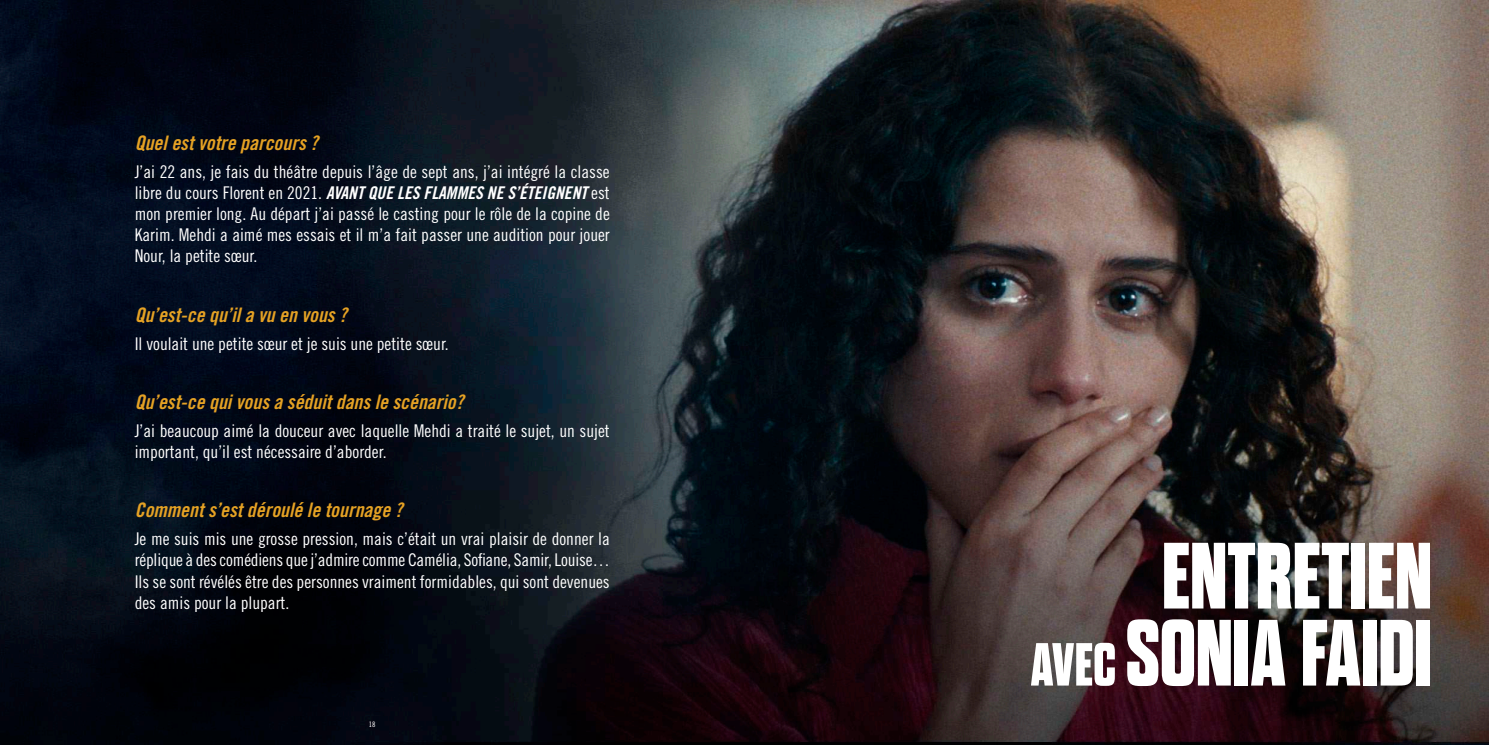
<style>
.page{position:relative;width:1489px;height:745px;background:#fff}
.page>*{position:absolute;margin:0;border:0;box-sizing:border-box;transform-origin:0 0}
.t1{font:700 expanded 93.75px/77px "Dharma Gothic E";color:#fff;text-align:right}
.t2{font:20px "Trade Gothic Bold Cond Twenty Obl";color:#e5a224}
.t3{font:17.5px/21px "Trade Gothic Cond Eighteen";color:#fff;text-align:justify}
.t4{font:17.5px "Trade Gothic Bold Cond Twenty Obl";color:#fff}
.t5{font:7.5px "Trade Gothic Cond Eighteen";color:#fff}
.s1{font-family:"Trade Gothic Cond Eighteen"}
.s2{font-size:60.62px}
</style>
<div class="page">
<img style="left:0;top:0;width:1488px;height:744px">
<p class="t2" style="left:135px;top:131px;width:185px">Quel est votre parcours ?</p>
<p class="t3" style="left:135px;top:161px;width:476px">J’ai 22 ans, je fais du théâtre depuis l’âge de sept ans, j’ai intégré la classe</p>
<p class="t4" style="left:135px;top:182px;width:476px"><span class="s1">libre du cours Florent en 2021.</span> AVANT QUE LES FLAMMES NE S’ÉTEIGNENT <span class="s1">est</span></p>
<p class="t3" style="left:135px;top:203px;width:476px">mon premier long. Au départ j’ai passé le casting pour le rôle de la copine de Karim. Mehdi a aimé mes essais et il m’a fait passer une audition pour jouer Nour, la petite sœur.</p>
<p class="t2" style="left:135px;top:302px;width:214px">Qu’est-ce qu’il a vu en vous ?</p>
<p class="t3" style="left:135px;top:332px;width:315px">Il voulait une petite sœur et je suis une petite sœur.</p>
<p class="t2" style="left:135px;top:389px;width:330px">Qu’est-ce qui vous a séduit dans le scénario?</p>
<p class="t3" style="left:135px;top:420px;width:476px">J’ai beaucoup aimé la douceur avec laquelle Mehdi a traité le sujet, un sujet important, qu’il est nécessaire d’aborder.</p>
<p class="t2" style="left:135px;top:497px;width:269px">Comment s’est déroulé le tournage ?</p>
<p class="t3" style="left:135px;top:528px;width:476px">Je me suis mis une grosse pression, mais c’était un vrai plaisir de donner la réplique à des comédiens que j’admire comme Camélia, Sofiane, Samir, Louise… Ils se sont révélés être des personnes vraiment formidables, qui sont devenues des amis pour la plupart.</p>
<h1 class="t1" style="left:1030px;top:539px;width:403px">ENTRETIEN<br><span class="s2">AVEC</span> SONIA FAIDI</h1>
<p class="t5" style="left:369px;top:719px;width:8px">18</p>
</div>
